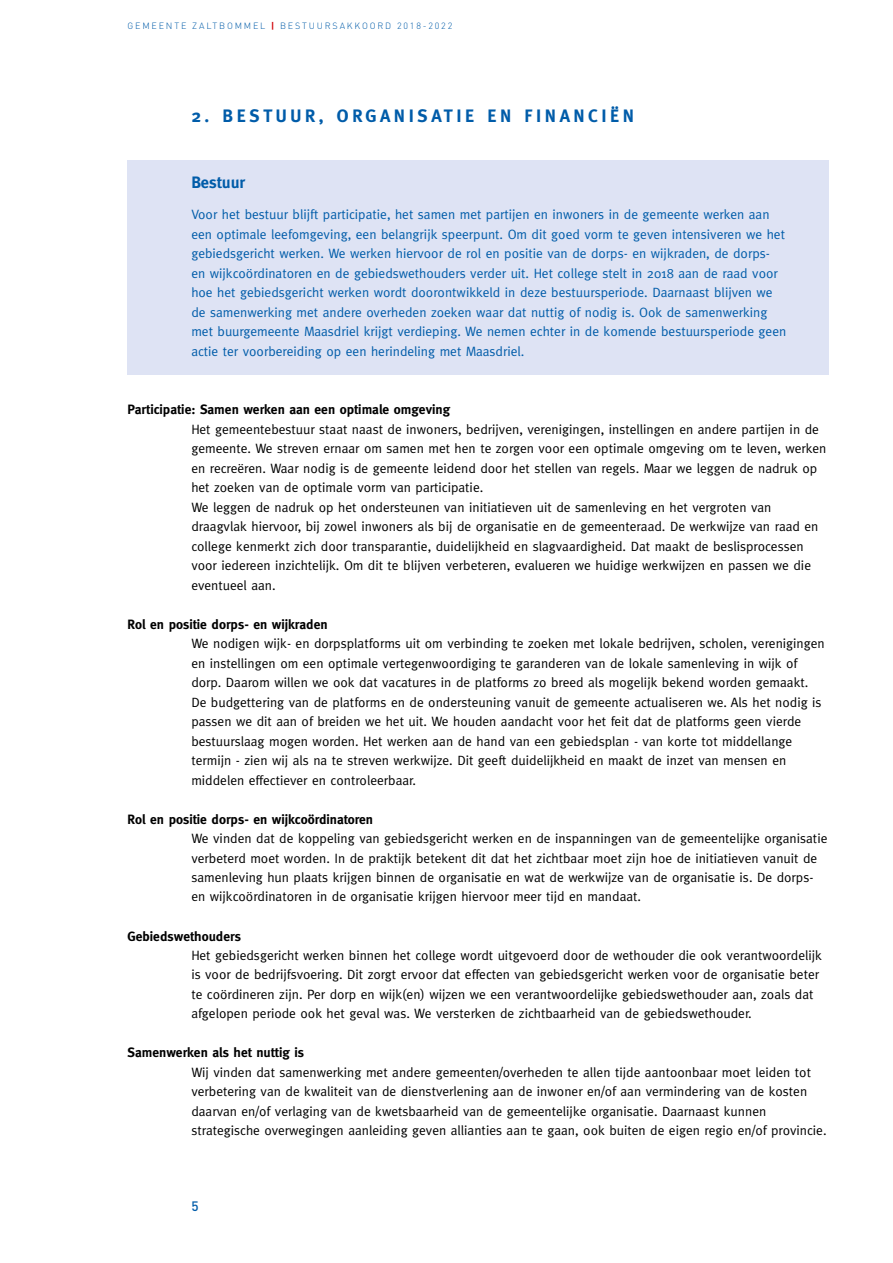
<style>
.page{position:relative;width:893px;height:1263px;background:#fff}
.page>*{position:absolute;margin:0;border:0;box-sizing:border-box;transform-origin:0 0}
.t1{font:700 18px "Meta";letter-spacing:.2em;color:#005ca9}
.t2{font:700 16.5px "Meta";color:#005ca9}
.t3{font:13.5px/19.5px "Meta";color:#000}
.t4{font:13.5px/19.5px "Meta";color:#005ca9}
.t5{font:700 13.5px "Meta";color:#000}
.t6{font:500 13.5px "DIN";color:#005ca9}
.t7{font:300 9px "DIN";letter-spacing:.2em;color:#005ca9}
.s1{font-weight:700;color:#d1050c}
</style>
<div class="page">
<div style="left:128px;top:161px;width:701px;height:214px;background:#dee3f4"></div>
<p class="t7" style="left:128px;top:20px;width:326px">GEMEENTE ZALTBOMMEL <span class="s1">|</span> BESTUURSAKKOORD 2018-2022</p>
<h1 class="t1" style="left:191px;top:105px;width:444px">2. BESTUUR, ORGANISATIE EN FINANCIËN</h1>
<p class="t2" style="left:191px;top:172px;width:55px">Bestuur</p>
<p class="t4" style="left:191px;top:204px;width:596px">Voor het bestuur blijft participatie, het samen met partijen en inwoners in de gemeente werken aan een optimale leefomgeving, een belangrijk speerpunt. Om dit goed vorm te geven intensiveren we het gebiedsgericht werken. We werken hiervoor de rol en positie van de dorps- en wijkraden, de dorps&shy;en wijkcoördinatoren en de gebiedswethouders verder uit. Het college stelt in 2018 aan de raad voor hoe het gebiedsgericht werken wordt doorontwikkeld in deze bestuursperiode. Daarnaast blijven we de samenwerking met andere overheden zoeken waar dat nuttig of nodig is. Ook de samenwerking met buurgemeente Maasdriel krijgt verdieping. We nemen echter in de komende bestuursperiode geen actie ter voorbereiding op een herindeling met Maasdriel.</p>
<p class="t5" style="left:128px;top:402px;width:324px">Participatie: Samen werken aan een optimale omgeving</p>
<p class="t3" style="left:191px;top:419px;width:637px">Het gemeentebestuur staat naast de inwoners, bedrijven, verenigingen, instellingen en andere partijen in de gemeente. We streven ernaar om samen met hen te zorgen voor een optimale omgeving om te leven, werken en recreëren. Waar nodig is de gemeente leidend door het stellen van regels. Maar we leggen de nadruk op het zoeken van de optimale vorm van participatie.<br>We leggen de nadruk op het ondersteunen van initiatieven uit de samenleving en het vergroten van draagvlak hiervoor, bij zowel inwoners als bij de organisatie en de gemeenteraad. De werkwijze van raad en college kenmerkt zich door transparantie, duidelijkheid en slagvaardigheid. Dat maakt de beslisprocessen voor iedereen inzichtelijk. Om dit te blijven verbeteren, evalueren we huidige werkwijzen en passen we die eventueel aan.</p>
<p class="t5" style="left:128px;top:616px;width:202px">Rol en positie dorps- en wijkraden</p>
<p class="t3" style="left:191px;top:633px;width:635px">We nodigen wijk- en dorpsplatforms uit om verbinding te zoeken met lokale bedrijven, scholen, verenigingen en instellingen om een optimale vertegenwoordiging te garanderen van de lokale samenleving in wijk of dorp. Daarom willen we ook dat vacatures in de platforms zo breed als mogelijk bekend worden gemaakt.<br>De budgettering van de platforms en de ondersteuning vanuit de gemeente actualiseren we. Als het nodig is passen we dit aan of breiden we het uit. We houden aandacht voor het feit dat de platforms geen vierde bestuurslaag mogen worden. Het werken aan de hand van een gebiedsplan - van korte tot middellange termijn - zien wij als na te streven werkwijze. Dit geeft duidelijkheid en maakt de inzet van mensen en middelen effectiever en controleerbaar.</p>
<p class="t5" style="left:128px;top:811px;width:247px">Rol en positie dorps- en wijkcoördinatoren</p>
<p class="t3" style="left:191px;top:828px;width:638px">We vinden dat de koppeling van gebiedsgericht werken en de inspanningen van de gemeentelijke organisatie verbeterd moet worden. In de praktijk betekent dit dat het zichtbaar moet zijn hoe de initiatieven vanuit de samenleving hun plaats krijgen binnen de organisatie en wat de werkwijze van de organisatie is. De dorps&shy;en wijkcoördinatoren in de organisatie krijgen hiervoor meer tijd en mandaat.</p>
<p class="t5" style="left:128px;top:928px;width:115px">Gebiedswethouders</p>
<p class="t3" style="left:191px;top:945px;width:632px">Het gebiedsgericht werken binnen het college wordt uitgevoerd door de wethouder die ook verantwoordelijk is voor de bedrijfsvoering. Dit zorgt ervoor dat effecten van gebiedsgericht werken voor de organisatie beter te coördineren zijn. Per dorp en wijk(en) wijzen we een verantwoordelijke gebiedswethouder aan, zoals dat afgelopen periode ook het geval was. We versterken de zichtbaarheid van de gebiedswethouder.</p>
<p class="t5" style="left:128px;top:1045px;width:178px">Samenwerken als het nuttig is</p>
<p class="t3" style="left:191px;top:1062px;width:637px">Wij vinden dat samenwerking met andere gemeenten/overheden te allen tijde aantoonbaar moet leiden tot verbetering van de kwaliteit van de dienstverlening aan de inwoner en/of aan vermindering van de kosten daarvan en/of verlaging van de kwetsbaarheid van de gemeentelijke organisatie. Daarnaast kunnen strategische overwegingen aanleiding geven allianties aan te gaan, ook buiten de eigen regio en/of provincie.</p>
<p class="t6" style="left:191px;top:1198px;width:9px">5</p>
</div>
